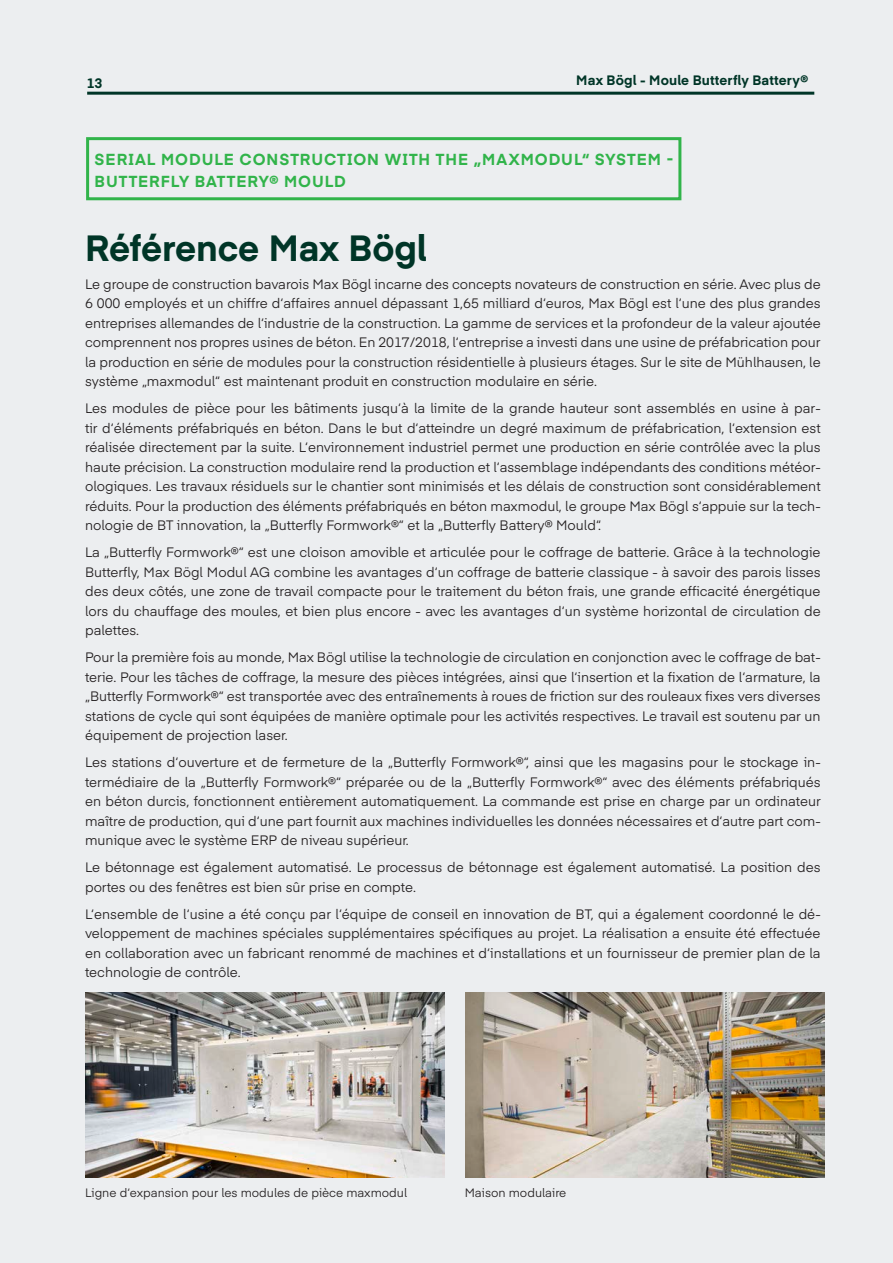
<style>
.page{position:relative;width:893px;height:1263px;background:#eceef0}
.page>*{position:absolute;margin:0;border:0;box-sizing:border-box;transform-origin:0 0}
.t1{font:700 36px "Eina 04";letter-spacing:-.005em;color:#003527}
.t2{font:700 15.75px "Eina 04";letter-spacing:.06em;color:#31b44a}
.t3{font:13.5px/19.5px "Eina 04";color:#231f20;text-align:justify}
.t4{font:700 13.5px "Eina 04";letter-spacing:.01em;color:#003527}
.t5{font:12px "Eina 04";color:#231f20}
</style>
<div class="page">
<hr style="left:87px;top:92px;width:727px;height:3px;background:#003527">
<img style="left:466px;top:993px;width:359px;height:185px">
<img style="left:85px;top:993px;width:359px;height:185px">
<div style="left:86px;top:137px;width:595px;height:63px;border:3px solid #31b44a"></div>
<p class="t4" style="left:87px;top:74px;width:17px">13</p>
<p class="t4" style="left:576px;top:70px;width:233px">Max Bögl - Moule Butterfly Battery®</p>
<p class="t2" style="left:95px;top:148px;width:580px">SERIAL MODULE CONSTRUCTION WITH THE „MAXMODUL“ SYSTEM -</p>
<p class="t2" style="left:95px;top:170px;width:253px">BUTTERFLY BATTERY® MOULD</p>
<p class="t1" style="left:85px;top:222px;width:343px">Référence Max Bögl</p>
<p class="t3" style="left:85px;top:273px;width:737px">Le groupe de construction bavarois Max Bögl incarne des concepts novateurs de construction en série. Avec plus de 6 000 employés et un chiffre d‘affaires annuel dépassant 1,65 milliard d‘euros, Max Bögl est l‘une des plus grandes entreprises allemandes de l‘industrie de la construction. La gamme de services et la profondeur de la valeur ajoutée comprennent nos propres usines de béton. En 2017/2018, l‘entreprise a investi dans une usine de préfabrication pour la production en série de modules pour la construction résidentielle à plusieurs étages. Sur le site de Mühlhausen, le système „maxmodul“ est maintenant produit en construction modulaire en série.</p>
<p class="t3" style="left:85px;top:398px;width:737px">Les modules de pièce pour les bâtiments jusqu‘à la limite de la grande hauteur sont assemblés en usine à par&shy;tir d‘éléments préfabriqués en béton. Dans le but d‘atteindre un degré maximum de préfabrication, l‘extension est réalisée directement par la suite. L‘environnement industriel permet une production en série contrôlée avec la plus haute précision. La construction modulaire rend la production et l‘assemblage indépendants des conditions météor&shy;ologiques. Les travaux résiduels sur le chantier sont minimisés et les délais de construction sont considérablement réduits. Pour la production des éléments préfabriqués en béton maxmodul, le groupe Max Bögl s‘appuie sur la tech&shy;nologie de BT innovation, la „Butterfly Formwork®“ et la „Butterfly Battery® Mould“.</p>
<p class="t3" style="left:85px;top:542px;width:737px">La „Butterfly Formwork®“ est une cloison amovible et articulée pour le coffrage de batterie. Grâce à la technologie Butterfly, Max Bögl Modul AG combine les avantages d‘un coffrage de batterie classique - à savoir des parois lisses des deux côtés, une zone de travail compacte pour le traitement du béton frais, une grande efficacité énergétique lors du chauffage des moules, et bien plus encore - avec les avantages d‘un système horizontal de circulation de palettes.</p>
<p class="t3" style="left:85px;top:647px;width:737px">Pour la première fois au monde, Max Bögl utilise la technologie de circulation en conjonction avec le coffrage de bat&shy;terie. Pour les tâches de coffrage, la mesure des pièces intégrées, ainsi que l‘insertion et la fixation de l‘armature, la „Butterfly Formwork®“ est transportée avec des entraînements à roues de friction sur des rouleaux fixes vers diverses stations de cycle qui sont équipées de manière optimale pour les activités respectives. Le travail est soutenu par un équipement de projection laser.</p>
<p class="t3" style="left:85px;top:752px;width:737px">Les stations d‘ouverture et de fermeture de la „Butterfly Formwork®“, ainsi que les magasins pour le stockage in&shy;termédiaire de la „Butterfly Formwork®“ préparée ou de la „Butterfly Formwork®“ avec des éléments préfabriqués en béton durcis, fonctionnent entièrement automatiquement. La commande est prise en charge par un ordinateur maître de production, qui d‘une part fournit aux machines individuelles les données nécessaires et d‘autre part com&shy;munique avec le système ERP de niveau supérieur.</p>
<p class="t3" style="left:85px;top:857px;width:737px">Le bétonnage est également automatisé. Le processus de bétonnage est également automatisé. La position des portes ou des fenêtres est bien sûr prise en compte.</p>
<p class="t3" style="left:85px;top:903px;width:737px">L‘ensemble de l‘usine a été conçu par l‘équipe de conseil en innovation de BT, qui a également coordonné le dé&shy;veloppement de machines spéciales supplémentaires spécifiques au projet. La réalisation a ensuite été effectuée en collaboration avec un fabricant renommé de machines et d‘installations et un fournisseur de premier plan de la technologie de contrôle.</p>
<p class="t5" style="left:85px;top:1183px;width:324px">Ligne d‘expansion pour les modules de pièce maxmodul</p>
<p class="t5" style="left:465px;top:1184px;width:103px">Maison modulaire</p>
</div>
